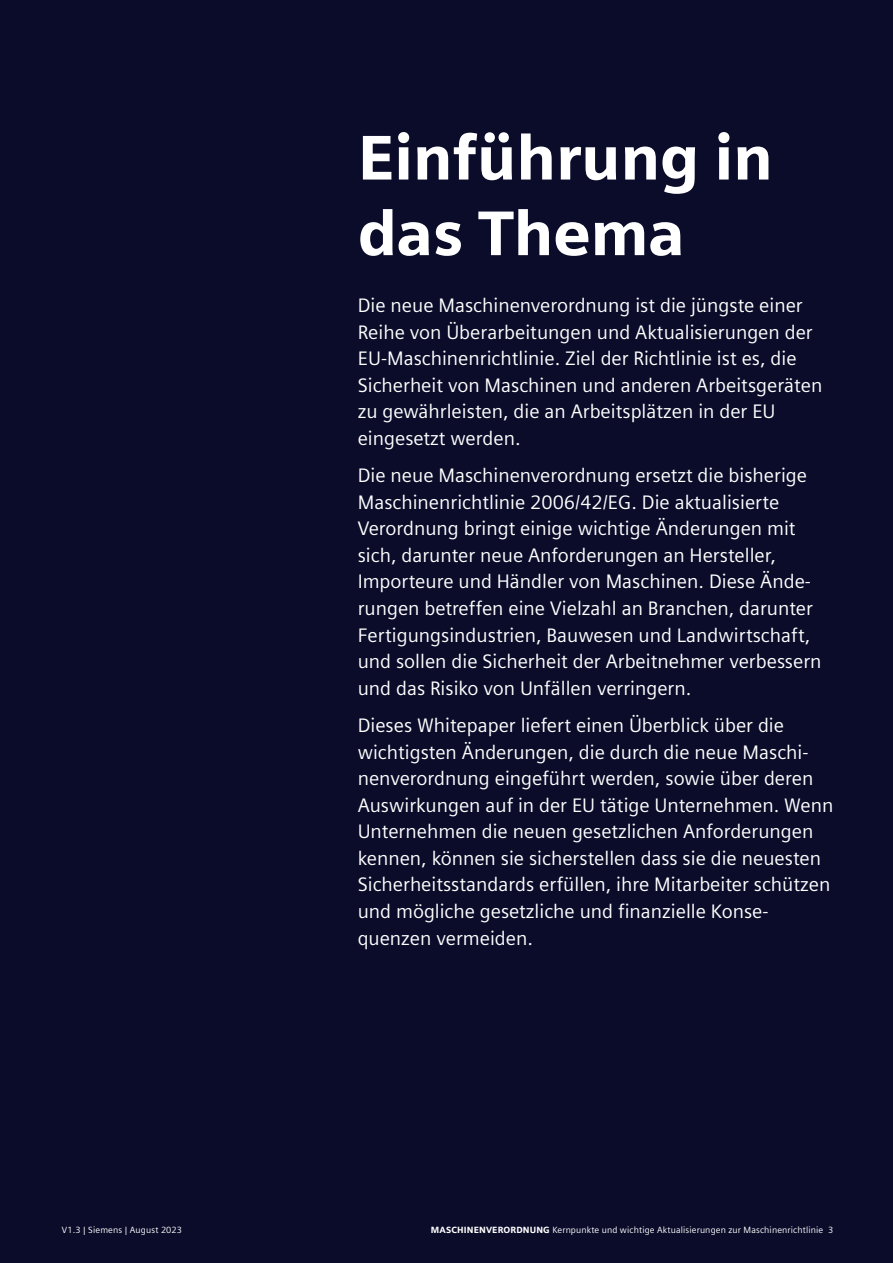
<style>
.page{position:relative;width:893px;height:1263px;background:#0a0c2a}
.page>*{position:absolute;margin:0;border:0;box-sizing:border-box;transform-origin:0 0}
.t1{font:900 63px/75.6px "Siemens Sans";letter-spacing:-.01em;color:#fff}
.t2{font:19.5px/26.5px "Siemens Sans Global";color:#fff}
.t3{font:9px "Siemens Sans Global";letter-spacing:.015em;color:#fff}
.s1{font-family:"Siemens Sans";font-weight:900}
</style>
<div class="page">
<h1 class="t1" style="left:358px;top:119px;width:417px">Einführung in das Thema</h1>
<p class="t2" style="left:358px;top:293px;width:466px">Die neue Maschinenverordnung ist die jüngste einer Reihe von Überarbeitungen und Aktualisierungen der EU-Maschinenrichtlinie. Ziel der Richtlinie ist es, die Sicherheit von Maschinen und anderen Arbeitsgeräten zu gewährleisten, die an Arbeitsplätzen in der EU eingesetzt werden.</p>
<p class="t2" style="left:358px;top:463px;width:465px">Die neue Maschinenverordnung ersetzt die bisherige Maschinenrichtlinie 2006/42/EG. Die aktualisierte Verordnung bringt einige wichtige Änderungen mit sich, darunter neue Anforderungen an Hersteller, Importeure und Händler von Maschinen. Diese Ände&shy;rungen betreffen eine Vielzahl an Branchen, darunter Fertigungsindustrien, Bauwesen und Landwirtschaft, und sollen die Sicherheit der Arbeitnehmer verbessern und das Risiko von Unfällen verringern.</p>
<p class="t2" style="left:358px;top:713px;width:477px">Dieses Whitepaper liefert einen Überblick über die wichtigsten Änderungen, die durch die neue Maschi&shy;nenverordnung eingeführt werden, sowie über deren Auswirkungen auf in der EU tätige Unternehmen. Wenn Unternehmen die neuen gesetzlichen Anforderungen kennen, können sie sicherstellen dass sie die neuesten Sicherheitsstandards erfüllen, ihre Mitarbeiter schützen und mögliche gesetzliche und finanzielle Konse&shy;quenzen vermeiden.</p>
<p class="t3" style="left:62px;top:1223px;width:122px">V1.3 | Siemens | August 2023</p>
<p class="t3" style="left:431px;top:1223px;width:404px"><span class="s1">MASCHINENVERORDNUNG</span> Kernpunkte und wichtige Aktualisierungen zur Maschinenrichtlinie 3</p>
</div>
